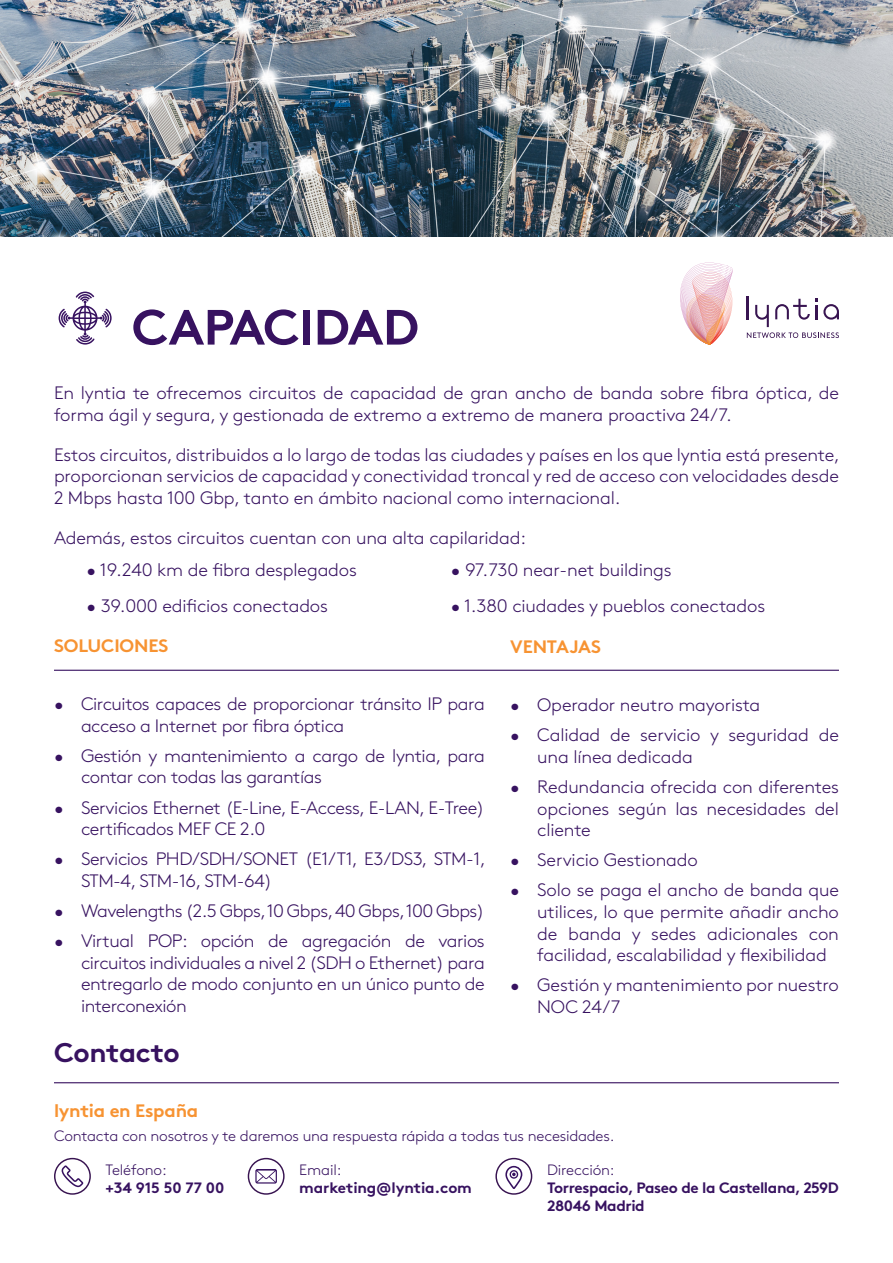
<style>
.page{position:relative;width:893px;height:1263px;background:#fff}
.page>*{position:absolute;margin:0;border:0;box-sizing:border-box;transform-origin:0 0}
.t1{font:700 49.5px "Brown";letter-spacing:-.01em;color:#371260}
.t2{font:700 27px "Brown";letter-spacing:-.01em;color:#371260}
.t3{font:300 18px/21.6px "Brown";letter-spacing:-.01em;color:#371260}
.t4{font:300 18px "Brown";letter-spacing:-.03em;color:#371260}
.t5{font:700 18px "Brown";letter-spacing:-.01em;color:#f79332}
.t6{font:300 15px "Brown";letter-spacing:-.015em;color:#371260}
.t7{font:700 15px/18px "Brown";letter-spacing:-.025em;color:#371260}
</style>
<div class="page">
<hr style="left:747px;top:296px;width:2px;height:23px;background:#381451">
<svg style="left:680px;top:262px;width:53px;height:83px"></svg>
<svg style="left:747px;top:298px;width:92px;height:40px"></svg>
<hr style="left:54px;top:670px;width:785px;height:1px;background:#371260">
<img style="left:0;top:0;width:893px;height:236px">
<svg style="left:59px;top:292px;width:53px;height:53px"></svg>
<hr style="left:54px;top:1082px;width:785px;height:1px;background:#371260">
<svg style="left:62px;top:1165px;width:21px;height:22px"></svg>
<div style="left:54px;top:1158px;width:37px;height:37px;border:1px solid #381451;border-radius:50%"></div>
<div style="left:248px;top:1158px;width:37px;height:37px;border:1px solid #381451;border-radius:50%"></div>
<svg style="left:255px;top:1169px;width:22px;height:14px"></svg>
<div style="left:495px;top:1158px;width:37px;height:37px;border:1px solid #381451;border-radius:50%"></div>
<svg style="left:505px;top:1166px;width:17px;height:23px"></svg>
<p class="t1" style="left:132px;top:287px;width:289px">CAPACIDAD</p>
<p class="t3" style="left:54px;top:381px;width:787px">En lyntia te ofrecemos circuitos de capacidad de gran ancho de banda sobre fibra óptica, de forma ágil y segura, y gestionada de extremo a extremo de manera proactiva 24/7.</p>
<p class="t3" style="left:54px;top:442px;width:787px;text-align:justify">Estos circuitos, distribuidos a lo largo de todas las ciudades y países en los que lyntia está presente, proporcionan servicios de capacidad y conectividad troncal y red de acceso con velocidades desde 2 Mbps hasta 100 Gbp, tanto en ámbito nacional como internacional.</p>
<p class="t3" style="left:54px;top:525px;width:474px">Además, estos circuitos cuentan con una alta capilaridad:</p>
<p class="t3" style="left:87px;top:558px;width:272px">• 19.240 km de fibra desplegados</p>
<p class="t3" style="left:87px;top:594px;width:243px">• 39.000 edificios conectados</p>
<p class="t5" style="left:54px;top:631px;width:116px">SOLUCIONES</p>
<p class="t3" style="left:451px;top:558px;width:222px">• 97.730 near-net buildings</p>
<p class="t3" style="left:451px;top:594px;width:316px">• 1.380 ciudades y pueblos conectados</p>
<p class="t5" style="left:510px;top:632px;width:92px">VENTAJAS</p>
<p class="t3" style="left:81px;top:692px;width:405px;text-indent:-27px">• Circuitos capaces de proporcionar tránsito IP para acceso a Internet por fibra óptica</p>
<p class="t3" style="left:81px;top:743px;width:405px;text-indent:-27px">• Gestión y mantenimiento a cargo de lyntia, para contar con todas las garantías</p>
<p class="t3" style="left:81px;top:795px;width:405px;text-indent:-27px">• Servicios Ethernet (E-Line, E-Access, E-LAN, E-Tree) certificados MEF CE 2.0</p>
<p class="t3" style="left:81px;top:847px;width:406px;text-indent:-27px">• Servicios PHD/SDH/SONET (E1/T1, E3/DS3, STM-1,<br>STM-4, STM-16, STM-64)</p>
<p class="t4" style="left:54px;top:897px;width:432px">• Wavelengths (2.5 Gbps, 10 Gbps, 40 Gbps, 100 Gbps)</p>
<p class="t3" style="left:81px;top:929px;width:405px;text-align:justify;text-indent:-27px">• Virtual POP: opción de agregación de varios circuitos individuales a nivel 2 (SDH o Ethernet) para entregarlo de modo conjunto en un único punto de interconexión</p>
<p class="t2" style="left:54px;top:1031px;width:127px">Contacto</p>
<p class="t3" style="left:510px;top:693px;width:252px">• Operador neutro mayorista</p>
<p class="t3" style="left:537px;top:723px;width:303px;text-indent:-27px">• Calidad de servicio y seguridad de una línea dedicada</p>
<p class="t3" style="left:537px;top:775px;width:303px;text-align:justify;text-indent:-27px">• Redundancia ofrecida con diferentes opciones según las necesidades del cliente</p>
<p class="t3" style="left:510px;top:848px;width:189px">• Servicio Gestionado</p>
<p class="t3" style="left:537px;top:878px;width:303px;text-align:justify;text-indent:-27px">• Solo se paga el ancho de banda que utilices, lo que permite añadir ancho de banda y sedes adicionales con facilidad, escalabilidad y flexibilidad</p>
<p class="t3" style="left:537px;top:973px;width:303px;text-indent:-27px">• Gestión y mantenimiento por nuestro<br>NOC 24/7</p>
<p class="t5" style="left:54px;top:1096px;width:146px">lyntia en España</p>
<p class="t6" style="left:54px;top:1125px;width:562px">Contacta con nosotros y te daremos una respuesta rápida a todas tus necesidades.</p>
<p class="t6" style="left:106px;top:1158px;width:63px">Teléfono:</p>
<p class="t7" style="left:106px;top:1177px;width:120px">+34 915 50 77 00</p>
<p class="t6" style="left:299px;top:1158px;width:44px">Email:</p>
<p class="t7" style="left:299px;top:1177px;width:174px">marketing@lyntia.com</p>
<p class="t6" style="left:547px;top:1158px;width:69px">Dirección:</p>
<p class="t7" style="left:547px;top:1177px;width:293px">Torrespacio, Paseo de la Castellana, 259D<br>28046 Madrid</p>
</div>
